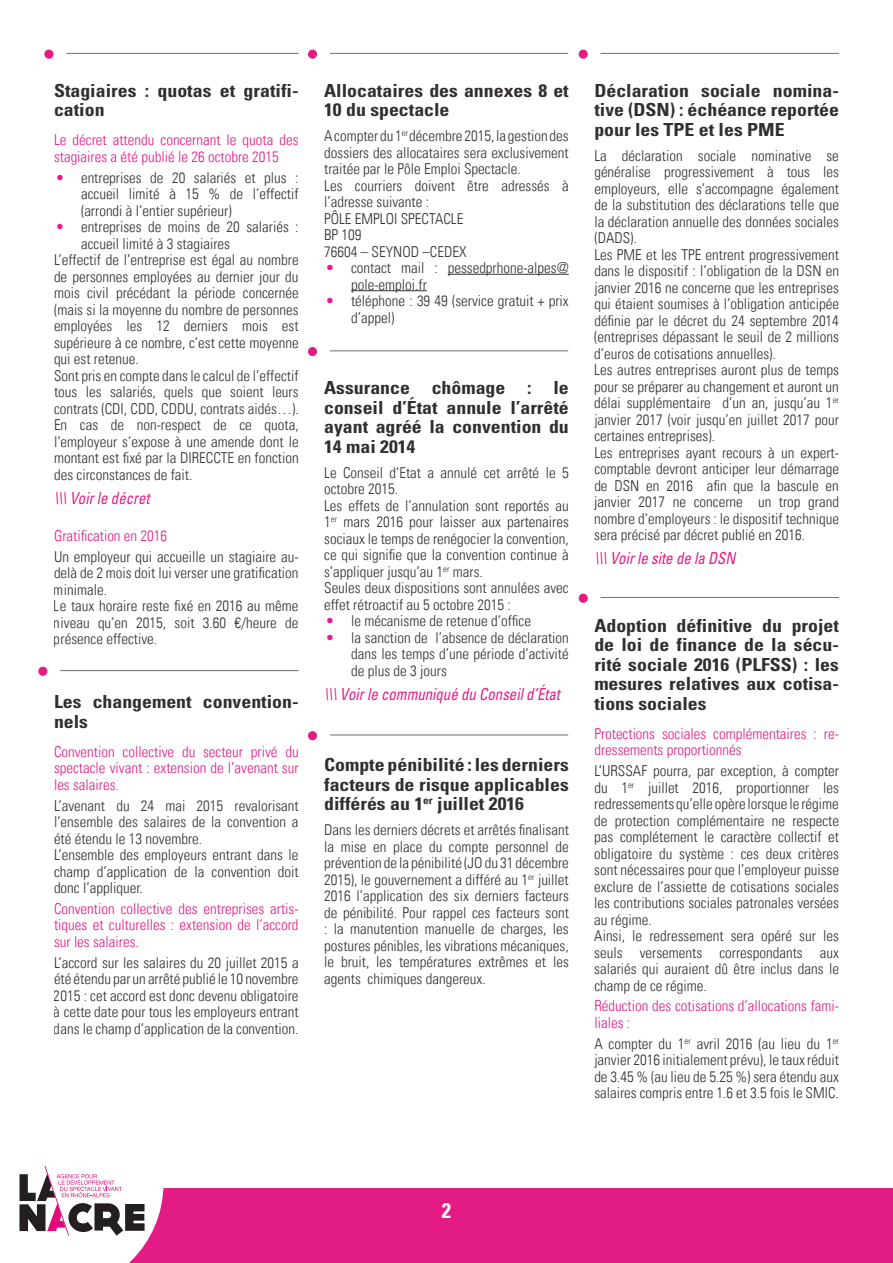
<style>
.page{position:relative;width:893px;height:1263px;background:#fff}
.page>*{position:absolute;margin:0;border:0;box-sizing:border-box;transform-origin:0 0}
.t1{font:700 condensed 21px "Univers";color:#fff}
.t2{font:700 condensed 18px/19.5px "Univers";color:#231f20;text-align:justify;scale:1.1 1}
.t3{font:italic condensed 16.5px "Univers";color:#e10a7b;scale:.9 1}
.t4{font:300 condensed 15px/16.5px "Univers LT Std";color:#231f20}
.t5{font:300 condensed 15px/16.5px "Univers LT Std";color:#e10a7b}
.s1{color:#ed028c}
</style>
<div class="page">
<div style="left:0;top:1188px;width:893px;height:75px;background:#e31b84"></div>
<svg style="left:0;top:1166px;width:163px;height:97px"></svg>
<hr style="left:448px;top:274px;width:121px;height:1px;background:#231f20">
<hr style="left:351px;top:290px;width:76px;height:1px;background:#231f20">
<hr style="left:56px;top:53px;width:249px;height:1px;background:#6c6d70">
<div style="left:35px;top:37px;width:31px;height:34px;background:#fff"></div>
<svg style="left:44px;top:50px;width:10px;height:9px"></svg>
<hr style="left:49px;top:670px;width:250px;height:1px;background:#6c6d70">
<div style="left:29px;top:654px;width:31px;height:34px;background:#fff"></div>
<svg style="left:38px;top:667px;width:9px;height:9px"></svg>
<hr style="left:319px;top:350px;width:249px;height:1px;background:#6c6d70">
<div style="left:299px;top:334px;width:31px;height:35px;background:#fff"></div>
<svg style="left:308px;top:347px;width:9px;height:9px"></svg>
<hr style="left:319px;top:734px;width:249px;height:1px;background:#6c6d70">
<div style="left:299px;top:718px;width:31px;height:35px;background:#fff"></div>
<svg style="left:308px;top:731px;width:9px;height:9px"></svg>
<hr style="left:590px;top:597px;width:249px;height:1px;background:#6c6d70">
<div style="left:569px;top:581px;width:31px;height:34px;background:#fff"></div>
<svg style="left:579px;top:594px;width:9px;height:9px"></svg>
<hr style="left:319px;top:53px;width:249px;height:1px;background:#6c6d70">
<div style="left:299px;top:37px;width:31px;height:34px;background:#fff"></div>
<div style="left:308px;top:50px;width:9px;height:9px;background:#e31b84;border-radius:50%"></div>
<hr style="left:590px;top:53px;width:249px;height:1px;background:#6c6d70">
<div style="left:569px;top:37px;width:31px;height:34px;background:#fff"></div>
<svg style="left:579px;top:50px;width:9px;height:9px"></svg>
<p class="t2" style="left:54px;top:80px;width:224px">Stagiaires : quotas et gratifi&shy;cation</p>
<p class="t5" style="left:54px;top:132px;width:246px">Le décret attendu concernant le quota des stagiaires a été publié le 26 octobre 2015</p>
<p class="t4" style="left:81px;top:169px;width:219px;text-align:justify;text-indent:-26px"><span class="s1">•</span> entreprises de 20 salariés et plus : accueil limité à 15 % de l’effectif (arrondi à l’entier supérieur)</p>
<p class="t4" style="left:55px;top:219px;width:245px"><span class="s1">•</span> entreprises de moins de 20 salariés :</p>
<p class="t4" style="left:81px;top:235px;width:151px">accueil limité à 3 stagiaires</p>
<p class="t4" style="left:54px;top:252px;width:246px">L’effectif de l’entreprise est égal au nombre</p>
<p class="t4" style="left:54px;top:268px;width:246px">de personnes employées au dernier jour du</p>
<p class="t4" style="left:54px;top:285px;width:246px">mois civil précédant la période concernée</p>
<p class="t4" style="left:54px;top:301px;width:246px">(mais si la moyenne du nombre de personnes</p>
<p class="t4" style="left:54px;top:318px;width:246px">employées les 12 derniers mois est</p>
<p class="t4" style="left:54px;top:334px;width:246px">supérieure à ce nombre, c’est cette moyenne</p>
<p class="t4" style="left:54px;top:351px;width:86px">qui est retenue.</p>
<p class="t4" style="left:54px;top:367px;width:246px">Sont pris en compte dans le calcul de l’effectif</p>
<p class="t4" style="left:54px;top:384px;width:246px">tous les salariés, quels que soient leurs</p>
<p class="t4" style="left:54px;top:400px;width:246px">contrats (CDI, CDD, CDDU, contrats aidés…).</p>
<p class="t4" style="left:54px;top:417px;width:246px">En cas de non-respect de ce quota,</p>
<p class="t4" style="left:54px;top:433px;width:246px">l’employeur s’expose à une amende dont le</p>
<p class="t4" style="left:54px;top:450px;width:246px">montant est fixé par la DIRECCTE en fonction</p>
<p class="t4" style="left:54px;top:466px;width:140px">des circonstances de fait.</p>
<p class="t3" style="left:54px;top:487px;width:108px">\\\ Voir le décret</p>
<p class="t5" style="left:54px;top:527px;width:115px">Gratification en 2016</p>
<p class="t4" style="left:54px;top:548px;width:246px">Un employeur qui accueille un stagiaire au&shy;delà de 2 mois doit lui verser une gratification minimale.<br>Le taux horaire reste fixé en 2016 au même niveau qu’en 2015, soit 3.60 €/heure de présence effective.</p>
<p class="t2" style="left:54px;top:692px;width:224px">Les changement convention&shy;nels</p>
<p class="t5" style="left:54px;top:743px;width:246px;text-align:justify">Convention collective du secteur privé du spectacle vivant : extension de l’avenant sur les salaires.</p>
<p class="t4" style="left:54px;top:797px;width:246px">L’avenant du 24 mai 2015 revalorisant l’ensemble des salaires de la convention a été étendu le 13 novembre.<br>L’ensemble des employeurs entrant dans le champ d’application de la convention doit donc l’appliquer.</p>
<p class="t5" style="left:54px;top:900px;width:246px;text-align:justify">Convention collective des entreprises artis&shy;tiques et culturelles : extension de l’accord sur les salaires.</p>
<p class="t4" style="left:54px;top:954px;width:246px;text-align:justify">L’accord sur les salaires du 20 juillet 2015 a été étendu par un arrêté publié le 10 novembre 2015 : cet accord est donc devenu obligatoire à cette date pour tous les employeurs entrant dans le champ d’application de la convention.</p>
<p class="t2" style="left:324px;top:80px;width:224px">Allocataires des annexes 8 et<br>10 du spectacle</p>
<p class="t4" style="left:324px;top:128px;width:246px">A compter du 1<sup>er</sup> décembre 2015, la gestion des dossiers des allocataires sera exclusivement traitée par le Pôle Emploi Spectacle.<br>Les courriers doivent être adressés à l’adresse suivante :<br>PÔLE EMPLOI SPECTACLE<br>BP 109<br>76604 – SEYNOD –CEDEX</p>
<p class="t4" style="left:351px;top:260px;width:219px;text-indent:-26px"><span class="s1">•</span> contact mail : pessedprhone-alpes@ pole-emploi.fr</p>
<p class="t4" style="left:351px;top:293px;width:219px;text-indent:-26px"><span class="s1">•</span> téléphone : 39 49 (service gratuit + prix d’appel)</p>
<p class="t2" style="left:324px;top:378px;width:224px">Assurance chômage : le conseil d’État annule l’arrêté ayant agréé la convention du 14 mai 2014</p>
<p class="t4" style="left:324px;top:464px;width:246px">Le Conseil d’Etat a annulé cet arrêté le 5 octobre 2015.<br>Les effets de l’annulation sont reportés au 1<sup>er</sup> mars 2016 pour laisser aux partenaires sociaux le temps de renégocier la convention, ce qui signifie que la convention continue à s’appliquer jusqu’au 1<sup>er</sup> mars.<br>Seules deux dispositions sont annulées avec effet rétroactif au 5 octobre 2015 :</p>
<p class="t4" style="left:326px;top:613px;width:207px"><span class="s1">•</span> le mécanisme de retenue d’office</p>
<p class="t4" style="left:351px;top:629px;width:219px;text-align:justify;text-indent:-26px"><span class="s1">•</span> la sanction de l’absence de déclaration dans les temps d’une période d’activité de plus de 3 jours</p>
<p class="t3" style="left:324px;top:683px;width:264px">\\\ Voir le communiqué du Conseil d’État</p>
<p class="t2" style="left:324px;top:755px;width:224px">Compte pénibilité : les derniers facteurs de risque applicables différés au 1<sup>er</sup> juillet 2016</p>
<p class="t4" style="left:324px;top:822px;width:246px;text-align:justify">Dans les derniers décrets et arrêtés finalisant la mise en place du compte personnel de prévention de la pénibilité (JO du 31 décembre 2015), le gouvernement a différé au 1<sup>er</sup> juillet 2016 l’application des six derniers facteurs de pénibilité. Pour rappel ces facteurs sont : la manutention manuelle de charges, les postures pénibles, les vibrations mécaniques, le bruit, les températures extrêmes et les agents chimiques dangereux.</p>
<p class="t2" style="left:594px;top:80px;width:224px">Déclaration sociale nomina&shy;tive (DSN) : échéance reportée pour les TPE et les PME</p>
<p class="t4" style="left:594px;top:147px;width:246px">La déclaration sociale nominative se généralise progressivement à tous les employeurs, elle s’accompagne également de la substitution des déclarations telle que la déclaration annuelle des données sociales (DADS).<br>Les PME et les TPE entrent progressivement dans le dispositif : l’obligation de la DSN en janvier 2016 ne concerne que les entreprises qui étaient soumises à l’obligation anticipée définie par le décret du 24 septembre 2014 (entreprises dépassant le seuil de 2 millions d’euros de cotisations annuelles).<br>Les autres entreprises auront plus de temps pour se préparer au changement et auront un délai supplémentaire d’un an, jusqu’au 1<sup>er </sup>janvier 2017 (voir jusqu’en juillet 2017 pour certaines entreprises).<br>Les entreprises ayant recours à un expert&shy;comptable devront anticiper leur démarrage de DSN en 2016 afin que la bascule en janvier 2017 ne concerne un trop grand nombre d’employeurs : le dispositif technique sera précisé par décret publié en 2016.</p>
<p class="t3" style="left:594px;top:548px;width:158px">\\\ Voir le site de la DSN</p>
<p class="t2" style="left:594px;top:615px;width:224px">Adoption définitive du projet de loi de finance de la sécu&shy;rité sociale 2016 (PLFSS) : les mesures relatives aux cotisa&shy;tions sociales</p>
<p class="t5" style="left:594px;top:725px;width:246px">Protections sociales complémentaires : re&shy;dressements proportionnés</p>
<p class="t4" style="left:594px;top:763px;width:246px">L’URSSAF pourra, par exception, à compter du 1<sup>er</sup> juillet 2016, proportionner les redressements qu’elle opère lorsque le régime de protection complémentaire ne respecte pas complétement le caractère collectif et obligatoire du système : ces deux critères sont nécessaires pour que l’employeur puisse exclure de l’assiette de cotisations sociales les contributions sociales patronales versées au régime.<br>Ainsi, le redressement sera opéré sur les seuls versements correspondants aux salariés qui auraient dû être inclus dans le champ de ce régime.</p>
<p class="t5" style="left:594px;top:998px;width:246px">Réduction des cotisations d’allocations fami&shy;liales :</p>
<p class="t4" style="left:594px;top:1035px;width:246px;text-align:justify">A compter du 1<sup>er</sup> avril 2016 (au lieu du 1<sup>er </sup>janvier 2016 initialement prévu), le taux réduit de 3.45 % (au lieu de 5.25 %) sera étendu aux salaires compris entre 1.6 et 3.5 fois le SMIC.</p>
<h1 class="t1" style="left:442px;top:1197px;width:11px">2</h1>
</div>
